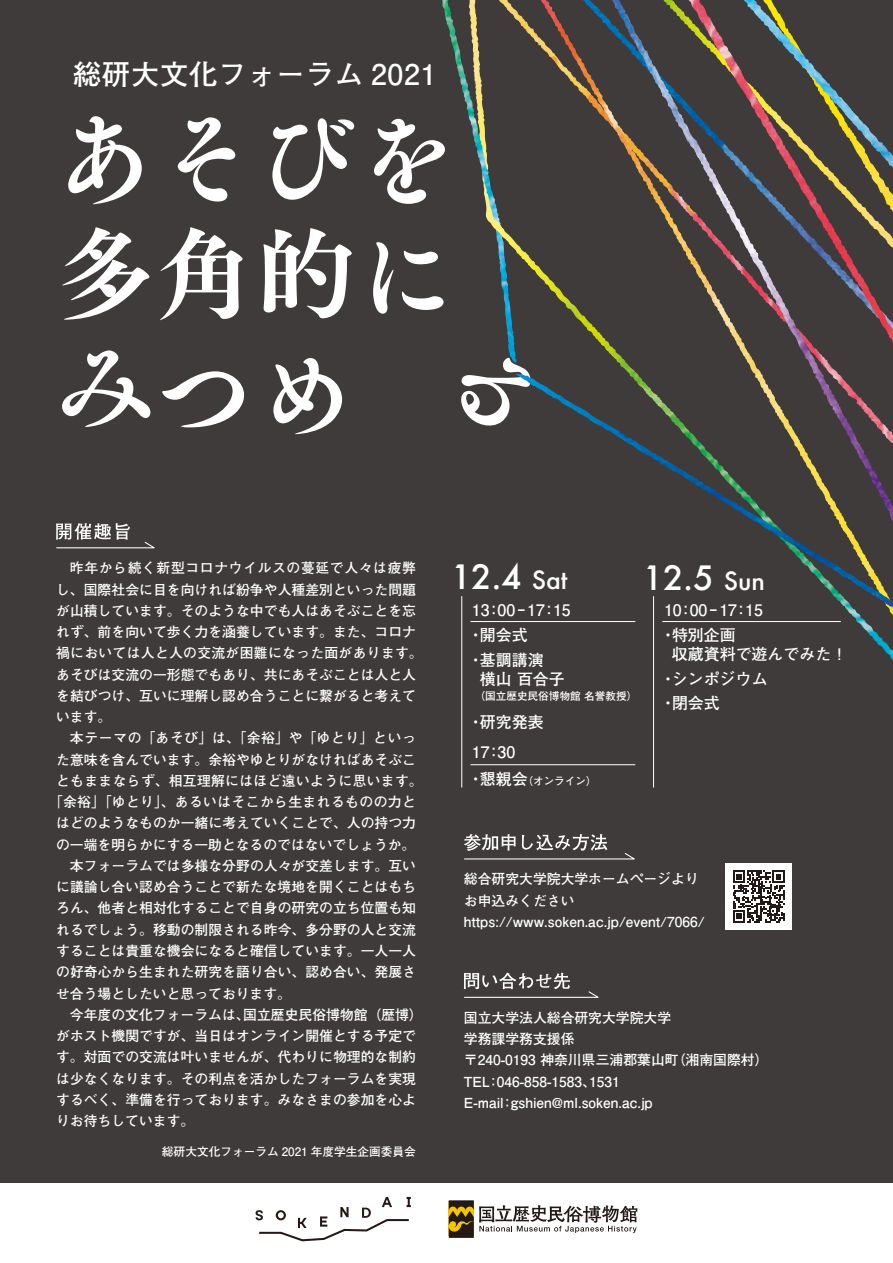
<style>
.page{position:relative;width:893px;height:1263px;background:#fff}
.page>*{position:absolute;margin:0;border:0;box-sizing:border-box;transform-origin:0 0}
.t1{font:100.95px "Tsuku A Old Min Pr 6 E";color:#fff}
.t2{font:500 32.7px "Futura";color:#fff}
.t3{font:700 28.35px "Futo Go B101 Pr 6";letter-spacing:.025em;color:#fff}
.t4{font:500 24.6px "Futura";color:#fff}
.t5{font:700 15.9px/25.5px "Futo Go B101 Pr 6";color:#fff}
.t6{font:700 13.8px/21.3px "Futo Go B101 Pr 6";color:#fff}
.t7{font:700 13.8px "Futo Go B101 Pr 6";letter-spacing:.03em;color:#fff}
.t8{font:700 13.8px "Futo Go B101 Pr 6";letter-spacing:.02em;color:#fff}
.t9{font:700 13.8px "Futo Go B101 Pr 6";letter-spacing:.05em;color:#fff}
.t10{font:700 13.8px "Futo Go B101 Pr 6";letter-spacing:.025em;color:#fff}
.t11{font:700 13.8px "Futo Go B101 Pr 6";letter-spacing:.045em;color:#fff}
.t12{font:700 11.7px "Futo Go B101 Pr 6";color:#fff}
.t13{font:700 10.65px "Futo Go B101 Pr 6";color:#fff}
</style>
<div class="page">
<div style="left:0;top:0;width:893px;height:1182px;background:#3f3b3a"></div>
<img style="left:857px;top:168px;width:36px;height:44px">
<img style="left:508px;top:234px;width:25px;height:35px">
<img style="left:857px;top:116px;width:36px;height:52px">
<img style="left:508px;top:2px;width:33px;height:44px">
<img style="left:815px;top:209px;width:17px;height:59px">
<img style="left:815px;top:69px;width:42px;height:140px">
<img style="left:541px;top:0;width:71px;height:127px">
<img style="left:612px;top:0;width:203px;height:374px">
<img style="left:442px;top:0;width:66px;height:335px">
<img style="left:488px;top:206px;width:17px;height:33px">
<svg style="left:442px;top:238px;width:5px;height:80px"></svg>
<svg style="left:442px;top:115px;width:7px;height:93px"></svg>
<svg style="left:56px;top:523px;width:99px;height:26px"></svg>
<svg style="left:464px;top:973px;width:135px;height:25px"></svg>
<svg style="left:464px;top:834px;width:171px;height:26px"></svg>
<hr style="left:470px;top:764px;width:165px;height:1px;background:#fff">
<hr style="left:470px;top:621px;width:165px;height:1px;background:#fff">
<hr style="left:662px;top:621px;width:179px;height:1px;background:#fff">
<hr style="left:461px;top:596px;width:1px;height:191px;background:#fff">
<hr style="left:653px;top:596px;width:1px;height:191px;background:#fff">
<svg style="left:256px;top:1197px;width:155px;height:44px"></svg>
<svg style="left:449px;top:1200px;width:188px;height:38px"></svg>
<div style="left:725px;top:863px;width:67px;height:67px;background:#fff"></div>
<svg style="left:733px;top:870px;width:52px;height:53px"></svg>
<svg style="left:508px;top:344px;width:35px;height:47px"></svg>
<h3 class="t3" style="left:73px;top:52px;width:365px">総研大文化フォーラム 2021</h3>
<h1 class="t1" style="left:53px;top:103px;width:394px">あそびを</h1>
<h1 class="t1" style="left:56px;top:218px;width:389px">多角的に</h1>
<h1 class="t1" style="left:53px;top:330px;width:99px">み</h1>
<h1 class="t1" style="left:153px;top:338px;width:190px">つめ</h1>
<p class="t11" style="left:56px;top:557px;width:361px">　昨年から続く新型コロナウイルスの蔓延で人々は疲弊</p>
<p class="t6" style="left:56px;top:578px;width:361px">し、国際社会に目を向ければ紛争や人種差別といった問題</p>
<p class="t6" style="left:56px;top:599px;width:361px">が山積しています。そのような中でも人はあそぶことを忘</p>
<p class="t6" style="left:56px;top:621px;width:361px">れず、前を向いて歩く力を涵養しています。また、コロナ</p>
<p class="t8" style="left:56px;top:642px;width:368px">禍においては人と人の交流が困難になった面があります。</p>
<p class="t6" style="left:56px;top:663px;width:361px">あそびは交流の一形態でもあり、共にあそぶことは人と人</p>
<p class="t6" style="left:56px;top:684px;width:361px">を結びつけ、互いに理解し認め合うことに繋がると考えて</p>
<p class="t6" style="left:56px;top:706px;width:57px">います。</p>
<p class="t9" style="left:56px;top:727px;width:361px">　本テーマの「あそび」は、「余裕」や「ゆとり」といっ</p>
<p class="t6" style="left:56px;top:748px;width:361px">た意味を含んでいます。余裕やゆとりがなければあそぶこ</p>
<p class="t10" style="left:56px;top:770px;width:368px">ともままならず、相互理解にはほど遠いように思います。</p>
<p class="t7" style="left:49px;top:791px;width:368px">「余裕」「ゆとり」、あるいはそこから生まれるものの力と</p>
<p class="t6" style="left:56px;top:812px;width:361px">はどのようなものか一緒に考えていくことで、人の持つ力</p>
<p class="t6" style="left:56px;top:833px;width:361px">の一端を明らかにする一助となるのではないでしょうか。</p>
<p class="t6" style="left:56px;top:854px;width:361px">　本フォーラムでは多様な分野の人々が交差します。互い</p>
<p class="t6" style="left:56px;top:876px;width:361px">に議論し合い認め合うことで新たな境地を開くことはもち</p>
<p class="t6" style="left:56px;top:897px;width:361px">ろん、他者と相対化することで自身の研究の立ち位置も知</p>
<p class="t6" style="left:56px;top:918px;width:361px">れるでしょう。移動の制限される昨今、多分野の人と交流</p>
<p class="t6" style="left:56px;top:939px;width:361px">することは貴重な機会になると確信しています。一人一人</p>
<p class="t6" style="left:56px;top:961px;width:361px">の好奇心から生まれた研究を語り合い、認め合い、発展さ</p>
<p class="t6" style="left:56px;top:982px;width:236px">せ合う場としたいと思っております。</p>
<p class="t6" style="left:243px;top:1003px;width:181px">国立歴史民俗博物館（歴博(</p>
<p class="t6" style="left:56px;top:1003px;width:361px">　今年度の文化フォーラムは、<br>がホスト機関ですが、当日はオンライン開催とする予定です。対面での交流は叶いませんが、代わりに物理的な制約は少なくなります。その利点を活かしたフォーラムを実現するべく、準備を行っております。みなさまの参加を心よりお待ちしています。</p>
<p class="t12" style="left:162px;top:1142px;width:256px">総研大文化フォーラム 2021 年度学生企画委員会</p>
<h2 class="t2" style="left:451px;top:555px;width:72px">12.4</h2>
<p class="t5" style="left:480px;top:596px;width:92px;text-indent:-8px">13：00‒17：15開会式</p>
<h3 class="t4" style="left:532px;top:563px;width:37px">Sat</h3>
<p class="t5" style="left:480px;top:622px;width:65px;line-height:24.5px;text-indent:-12px">・<br>基調講演</p>
<p class="t5" style="left:480px;top:649px;width:87px;line-height:19.2px;text-indent:-12px">・<br>横山百合子</p>
<p class="t13" style="left:474px;top:688px;width:164px">（国立歴史民俗博物館名誉教授(</p>
<p class="t5" style="left:480px;top:709px;width:65px">研究発表</p>
<p class="t5" style="left:468px;top:707px;width:49px;line-height:29.7px">・<br>17：30</p>
<p class="t5" style="left:480px;top:765px;width:49px">懇親会</p>
<p class="t13" style="left:522px;top:772px;width:76px">（オンライン(</p>
<p class="t5" style="left:468px;top:765px;width:17px">・</p>
<h2 class="t2" style="left:643px;top:555px;width:72px">12.5</h2>
<p class="t5" style="left:672px;top:596px;width:92px;text-indent:-8px">10：00‒17：15特別企画</p>
<h3 class="t4" style="left:724px;top:564px;width:43px">Sun</h3>
<p class="t5" style="left:672px;top:625px;width:177px;line-height:19.2px;text-indent:-12px">・<br>収蔵資料で遊んでみた!</p>
<p class="t5" style="left:672px;top:665px;width:97px">シンポジウム</p>
<p class="t5" style="left:672px;top:666px;width:49px;line-height:24.5px;text-indent:-12px">・<br>閉会式</p>
<p class="t5" style="left:660px;top:690px;width:17px">・</p>
<p class="t6" style="left:464px;top:868px;width:242px">総合研究大学院大学ホームページよりお申込みくださいhttps://www.soken.ac j p. /event/7066/</p>
<p class="t6" style="left:464px;top:1006px;width:209px">国立大学法人総合研究大学院大学学務課学務支援係</p>
<p class="t6" style="left:672px;top:1049px;width:98px">（湘南国際村(</p>
<p class="t6" style="left:589px;top:1049px;width:91px;text-indent:-125px">〒240-0193 神奈川県三浦郡葉山町<br>1531</p>
<p class="t6" style="left:486px;top:1070px;width:111px">：046-858-1583、</p>
<p class="t6" style="left:464px;top:1070px;width:27px">TEL</p>
<p class="t6" style="left:511px;top:1091px;width:144px">gshien@ml.soken.ac j p.</p>
<p class="t6" style="left:464px;top:1091px;width:41px">E-mail</p>
<p class="t6" style="left:500px;top:1091px;width:15px">：</p>
</div>
